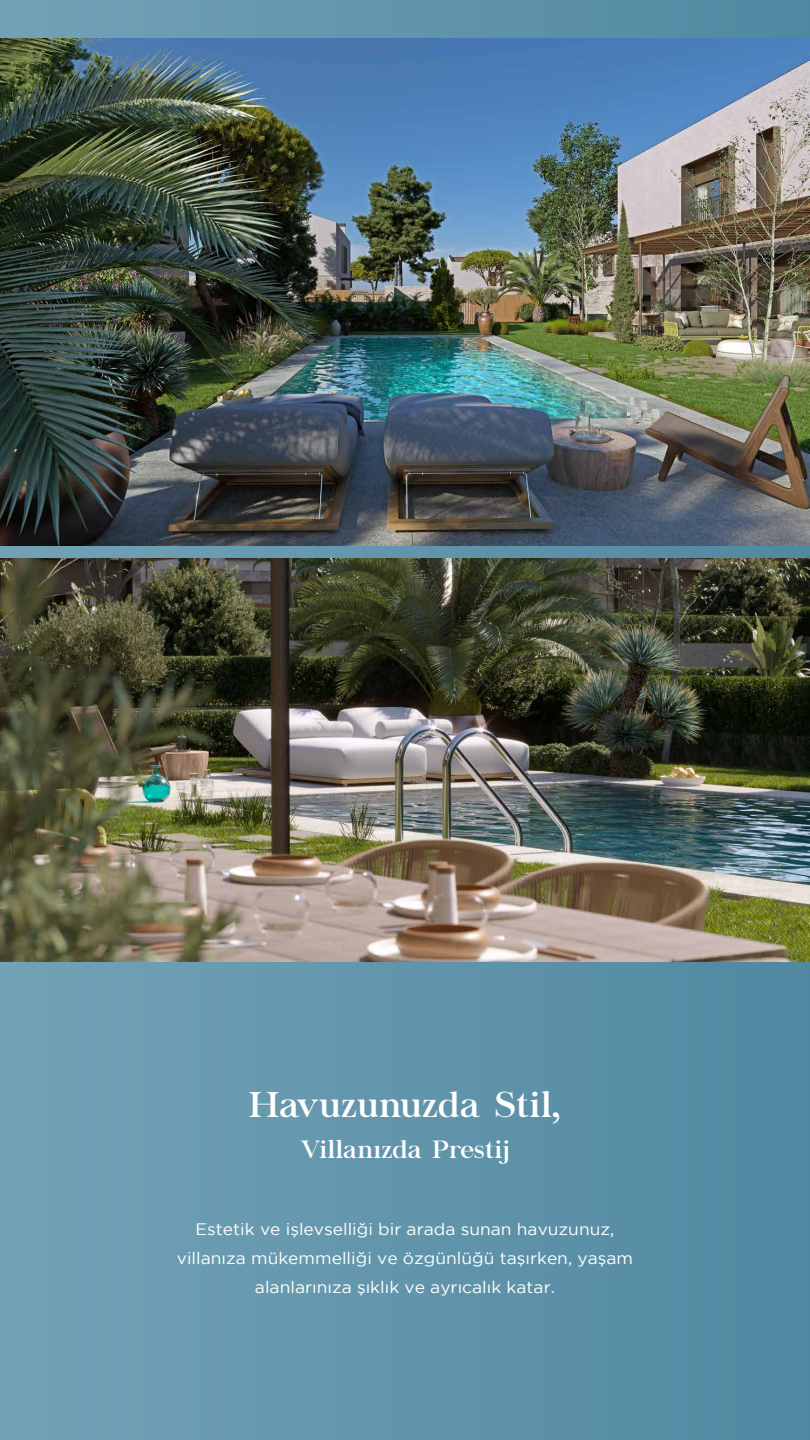
<style>
.page{position:relative;width:810px;height:1440px;background:#fff}
.page>*{position:absolute;margin:0;border:0;box-sizing:border-box;transform-origin:0 0}
.t1{font:35.4px "Chapaza";letter-spacing:.02em;color:#fff;scale:1.05 1}
.t2{font:24.75px "Chapaza";letter-spacing:.02em;color:#fff;scale:1.05 1}
.t3{font:16.58px/29px "Gotham";color:#fff;text-align:center;scale:1.05 1}
</style>
<div class="page">
<div style="left:0;top:0;width:810px;height:1440px;background:linear-gradient(to right,#73a2b6,#5088a1)"></div>
<img style="left:0;top:39px;width:810px;height:506px">
<img style="left:0;top:558px;width:810px;height:403px">
<h1 class="t1" style="left:249px;top:1084px;width:298px">Havuzunuzda Stil,</h1>
<h2 class="t2" style="left:301px;top:1135px;width:199px">Villanızda Prestij</h2>
<p class="t3" style="left:177px;top:1214px;width:436px">Estetik ve işlevselliği bir arada sunan havuzunuz, villanıza mükemmelliği ve özgünlüğü taşırken, yaşam alanlarınıza şıklık ve ayrıcalık katar.</p>
</div>
